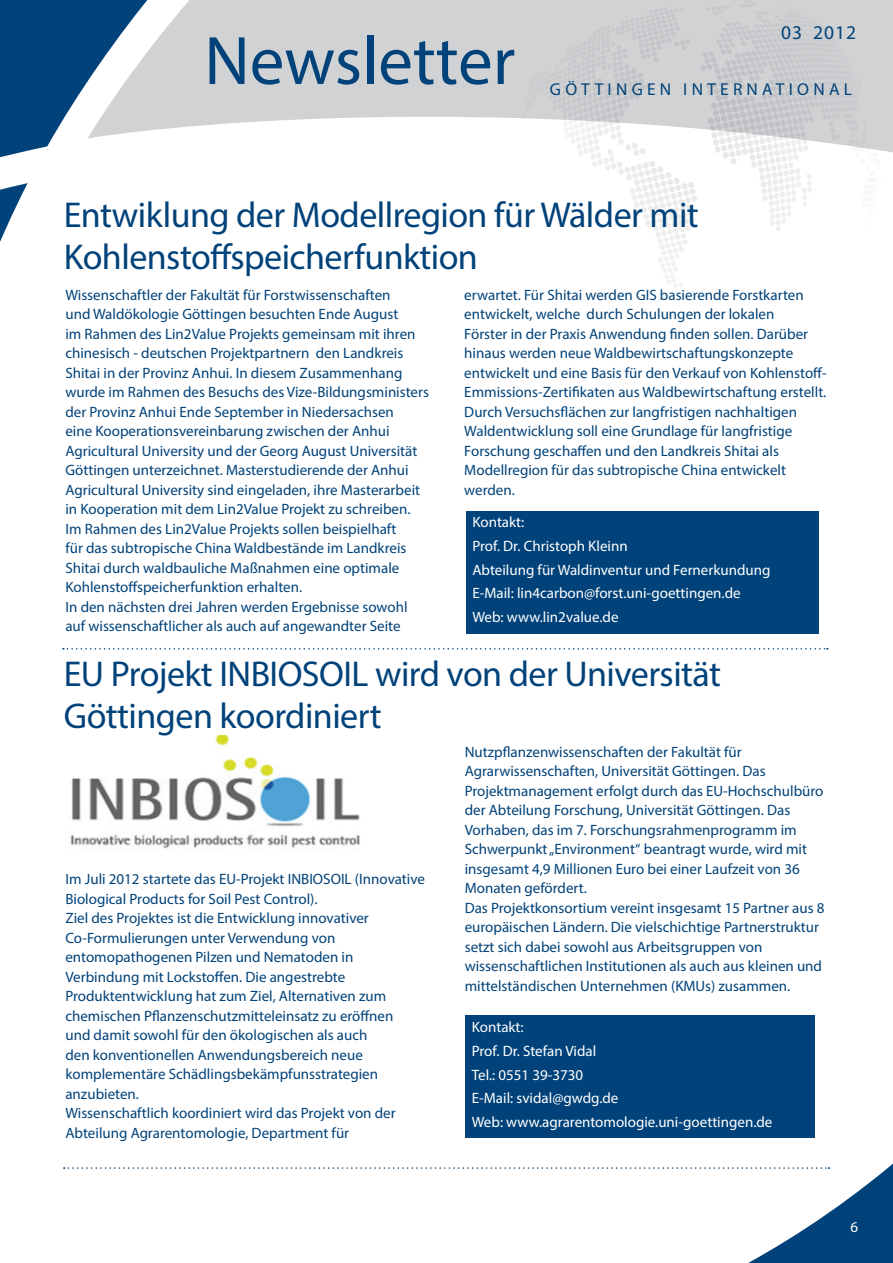
<style>
.page{position:relative;width:893px;height:1263px;background:#fff}
.page>*{position:absolute;margin:0;border:0;box-sizing:border-box;transform-origin:0 0}
.t1{font:69px "Myriad Pro";color:#004279}
.t2{font:36px/42px "Myriad Pro";letter-spacing:-.015em;color:#004279}
.t3{font:19.5px "Myriad Pro";letter-spacing:.05em;color:#004279}
.t4{font:17.25px "Myriad Pro";color:#004279}
.t5{font:15px/19.5px "Myriad Pro";color:#004279}
.t6{font:15px/23.7px "Myriad Pro";color:#fff}
</style>
<div class="page">
<svg style="left:158px;top:0;width:735px;height:153px;fill:#d1d2d4"></svg>
<svg style="left:0;top:0;width:158px;height:158px"></svg>
<svg style="left:0;top:183px;width:28px;height:59px"></svg>
<svg style="left:522px;top:0;width:359px;height:288px"></svg>
<svg style="left:64px;top:1163px;width:829px;height:100px"></svg>
<svg style="left:63px;top:648px;width:765px;height:1px"></svg>
<div style="left:466px;top:511px;width:353px;height:122px;background:#004279"></div>
<img style="left:70px;top:736px;width:290px;height:113px">
<div style="left:465px;top:1016px;width:350px;height:122px;background:#004279"></div>
<h1 class="t1" style="left:204px;top:18px;width:312px">Newsletter</h1>
<h3 class="t3" style="left:781px;top:21px;width:77px">03 2012</h3>
<p class="t4" style="left:550px;top:78px;width:30px">Göttingen</p>
<p class="t4" style="left:683px;top:78px;width:23px">International</p>
<h2 class="t2" style="left:64px;top:193px;width:636px">Entwiklung der Modellregion für Wälder mit<br>Kohlenstoffspeicherfunktion</h2>
<p class="t5" style="left:65px;top:284px;width:365px">Wissenschaftler der Fakultät für Forstwissenschaften<br>und Waldökologie Göttingen besuchten Ende August<br>im Rahmen des Lin2Value Projekts gemeinsam mit ihren chinesisch - deutschen Projektpartnern den Landkreis Shitai in der Provinz Anhui. In diesem Zusammenhang wurde im Rahmen des Besuchs des Vize-Bildungsministers der Provinz Anhui Ende September in Niedersachsen<br>eine Kooperationsvereinbarung zwischen der Anhui Agricultural University und der Georg August Universität Göttingen unterzeichnet. Masterstudierende der Anhui Agricultural University sind eingeladen, ihre Masterarbeit in Kooperation mit dem Lin2Value Projekt zu schreiben.<br>Im Rahmen des Lin2Value Projekts sollen beispielhaft<br>für das subtropische China Waldbestände im Landkreis Shitai durch waldbauliche Maßnahmen eine optimale Kohlenstoffspeicherfunktion erhalten.<br>In den nächsten drei Jahren werden Ergebnisse sowohl auf wissenschaftlicher als auch auf angewandter Seite</p>
<p class="t5" style="left:464px;top:284px;width:364px">erwartet. Für Shitai werden GIS basierende Forstkarten entwickelt, welche durch Schulungen der lokalen<br>Förster in der Praxis Anwendung finden sollen. Darüber hinaus werden neue Waldbewirtschaftungskonzepte entwickelt und eine Basis für den Verkauf von Kohlenstoff-Emmissions-Zertifikaten aus Waldbewirtschaftung erstellt.<br>Durch Versuchsflächen zur langfristigen nachhaltigen Waldentwicklung soll eine Grundlage für langfristige Forschung geschaffen und den Landkreis Shitai als Modellregion für das subtropische China entwickelt werden.</p>
<p class="t6" style="left:472px;top:510px;width:300px">Kontakt:<br>Prof. Dr. Christoph Kleinn<br>Abteilung für Waldinventur und Fernerkundung<br>E-Mail: lin4carbon@forst.uni-goettingen.de<br>Web: www.lin2value.de</p>
<h2 class="t2" style="left:64px;top:652px;width:659px">EU Projekt INBIOSOIL wird von der Universität<br>Göttingen koordiniert</h2>
<p class="t5" style="left:65px;top:869px;width:361px">Im Juli 2012 startete das EU-Projekt INBIOSOIL (Innovative Biological Products for Soil Pest Control).<br>Ziel des Projektes ist die Entwicklung innovativer Co-Formulierungen unter Verwendung von entomopathogenen Pilzen und Nematoden in Verbindung mit Lockstoffen. Die angestrebte Produktentwicklung hat zum Ziel, Alternativen zum chemischen Pflanzenschutzmitteleinsatz zu eröffnen<br>und damit sowohl für den ökologischen als auch<br>den konventionellen Anwendungsbereich neue komplementäre Schädlingsbekämpfunsstrategien anzubieten.<br>Wissenschaftlich koordiniert wird das Projekt von der Abteilung Agrarentomologie, Department für</p>
<p class="t5" style="left:465px;top:741px;width:361px">Nutzpflanzenwissenschaften der Fakultät für Agrarwissenschaften, Universität Göttingen. Das Projektmanagement erfolgt durch das EU-Hochschulbüro der Abteilung Forschung, Universität Göttingen. Das Vorhaben, das im 7. Forschungsrahmenprogramm im Schwerpunkt „Environment“ beantragt wurde, wird mit insgesamt 4,9 Millionen Euro bei einer Laufzeit von 36<br>Monaten gefördert.<br>Das Projektkonsortium vereint insgesamt 15 Partner aus 8 europäischen Ländern. Die vielschichtige Partnerstruktur setzt sich dabei sowohl aus Arbeitsgruppen von wissenschaftlichen Institutionen als auch aus kleinen und mittelständischen Unternehmen (KMUs) zusammen.</p>
<p class="t6" style="left:472px;top:1015px;width:302px">Kontakt:<br>Prof. Dr. Stefan Vidal<br>Tel.: 0551 39-3730<br>E-Mail: svidal@gwdg.de<br>Web: www.agrarentomologie.uni-goettingen.de</p>
<p class="t6" style="left:850px;top:1215px;width:9px">6</p>
</div>
